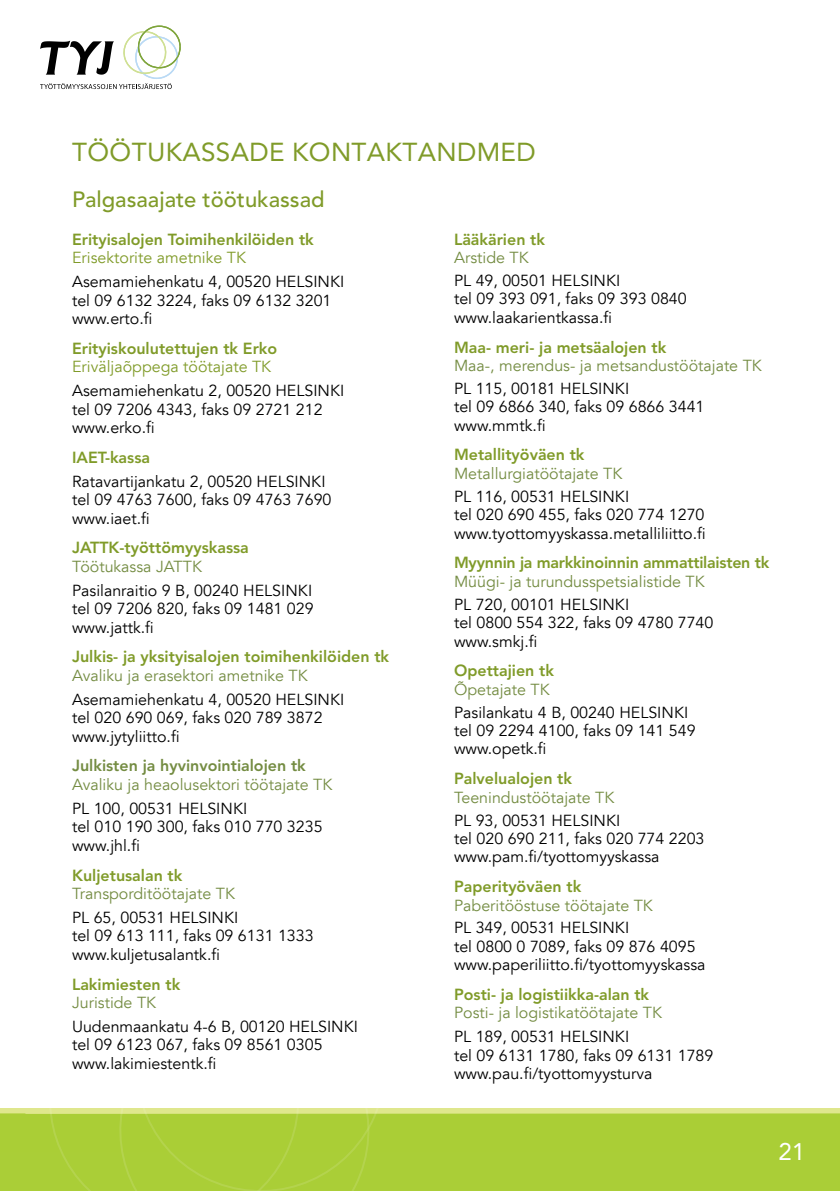
<style>
.page{position:relative;width:840px;height:1191px;background:#fff}
.page>*{position:absolute;margin:0;border:0;box-sizing:border-box;transform-origin:0 0}
.t1{font:26px "Avenir";letter-spacing:.015em;color:#809b29}
.t2{font:24px "Avenir LT Std";color:#fff}
.t3{font:500 22px "Avenir LT Std";color:#809b29}
.t4{font:16px/18.4px "Avenir LT Std";color:#000}
.t5{font:800 16px "Avenir LT Std";color:#809b29}
.t6{font:16px "Avenir LT Std";color:#748c42}
.t7{font:16px "Avenir LT Std";color:#809b29}
.t8{font:800 16px "Avenir LT Std";color:#748c42}
</style>
<div class="page">
<div style="left:0;top:1108px;width:839px;height:5px;background:#dfe78d"></div>
<div style="left:26px;top:1113px;width:813px;height:78px;background:#aace37"></div>
<svg style="left:49px;top:1108px;width:87px;height:83px;background:#aecf3d"></svg>
<svg style="left:136px;top:1108px;width:249px;height:83px;background:#aecf3d"></svg>
<svg style="left:40px;top:26px;width:141px;height:63px"></svg>
<div style="left:0;top:1113px;width:26px;height:78px;background:#aace36"></div>
<h1 class="t1" style="left:72px;top:137px;width:20px">TÖÖTUKA</h1>
<h1 class="t1" style="left:201px;top:137px;width:49px">SSADE</h1>
<h1 class="t1" style="left:292px;top:137px;width:78px">KONTAKTA</h1>
<h1 class="t1" style="left:436px;top:137px;width:41px">NDMED</h1>
<h3 class="t3" style="left:72px;top:186px;width:254px">Palgasaajate töötukassad</h3>
<p class="t5" style="left:72px;top:230px;width:243px">Erityisalojen Toimihenkilöiden tk</p>
<p class="t7" style="left:72px;top:248px;width:175px">Erisektorite ametnike TK</p>
<p class="t4" style="left:72px;top:273px;width:273px">Asemamiehenkatu 4, 00520 HELSINKI tel 09 6132 3224, faks 09 6132 3201 www.erto.fi</p>
<p class="t5" style="left:72px;top:339px;width:207px">Erityiskoulutettujen tk Erko</p>
<p class="t7" style="left:72px;top:357px;width:201px">Eriväljaõppega töötajate TK</p>
<p class="t4" style="left:72px;top:382px;width:273px">Asemamiehenkatu 2, 00520 HELSINKI tel 09 7206 4343, faks 09 2721 212 www.erko.fi</p>
<p class="t5" style="left:72px;top:448px;width:79px">IAET-kassa</p>
<p class="t4" style="left:72px;top:472px;width:261px">Ratavartijankatu 2, 00520 HELSINKI tel 09 4763 7600, faks 09 4763 7690 www.iaet.fi</p>
<p class="t5" style="left:72px;top:538px;width:178px">JATTK-työttömyyskassa</p>
<p class="t6" style="left:72px;top:557px;width:131px">Töötukassa JATTK</p>
<p class="t4" style="left:72px;top:581px;width:243px;text-align:justify">Pasilanraitio 9 B, 00240 HELSINKI tel 09 7206 820, faks 09 1481 029 www.jattk.fi</p>
<p class="t5" style="left:72px;top:647px;width:318px">Julkis- ja yksityisalojen toimihenkilöiden tk</p>
<p class="t6" style="left:72px;top:666px;width:237px">Avaliku ja erasektori ametnike TK</p>
<p class="t4" style="left:72px;top:690px;width:273px">Asemamiehenkatu 4, 00520 HELSINKI tel 020 690 069, faks 020 789 3872 www.jytyliitto.fi</p>
<p class="t8" style="left:72px;top:756px;width:235px">Julkisten ja hyvinvointialojen tk</p>
<p class="t6" style="left:72px;top:775px;width:262px">Avaliku ja heaolusektori töötajate TK</p>
<p class="t4" style="left:72px;top:799px;width:252px">PL 100, 00531 HELSINKI<br>tel 010 190 300, faks 010 770 3235 www.jhl.fi</p>
<p class="t5" style="left:72px;top:865px;width:112px">Kuljetusalan tk</p>
<p class="t6" style="left:72px;top:884px;width:164px">Transporditöötajate TK</p>
<p class="t4" style="left:72px;top:908px;width:243px">PL 65, 00531 HELSINKI<br>tel 09 613 111, faks 09 6131 1333 www.kuljetusalantk.fi</p>
<p class="t5" style="left:72px;top:974px;width:110px">Lakimiesten tk</p>
<p class="t6" style="left:72px;top:993px;width:86px">Juristide TK</p>
<p class="t4" style="left:72px;top:1017px;width:287px">Uudenmaankatu 4-6 B, 00120 HELSINKI tel 09 6123 067, faks 09 8561 0305 www.lakimiestentk.fi</p>
<p class="t5" style="left:454px;top:230px;width:92px">Lääkärien tk</p>
<p class="t6" style="left:454px;top:248px;width:76px">Arstide TK</p>
<p class="t4" style="left:454px;top:272px;width:234px">PL 49, 00501 HELSINKI<br>tel 09 393 091, faks 09 393 0840 www.laakarientkassa.fi</p>
<p class="t5" style="left:454px;top:337px;width:214px">Maa- meri- ja metsäalojen tk</p>
<p class="t6" style="left:454px;top:356px;width:309px">Maa-, merendus- ja metsandustöötajate TK</p>
<p class="t4" style="left:454px;top:379px;width:252px">PL 115, 00181 HELSINKI<br>tel 09 6866 340, faks 09 6866 3441 www.mmtk.fi</p>
<p class="t5" style="left:454px;top:445px;width:132px">Metallityöväen tk</p>
<p class="t6" style="left:454px;top:464px;width:170px">Metallurgiatöötajate TK</p>
<p class="t4" style="left:454px;top:487px;width:253px">PL 116, 00531 HELSINKI<br>tel 020 690 455, faks 020 774 1270 www.tyottomyyskassa.metalliliitto.fi</p>
<p class="t5" style="left:454px;top:553px;width:316px">Myynnin ja markkinoinnin ammattilaisten tk</p>
<p class="t6" style="left:454px;top:572px;width:252px">Müügi- ja turundusspetsialistide TK</p>
<p class="t4" style="left:454px;top:595px;width:261px">PL 720, 00101 HELSINKI<br>tel 0800 554 322, faks 09 4780 7740 www.smkj.fi</p>
<p class="t5" style="left:454px;top:661px;width:101px">Opettajien tk</p>
<p class="t6" style="left:454px;top:680px;width:97px">Õpetajate TK</p>
<p class="t4" style="left:454px;top:703px;width:243px">Pasilankatu 4 B, 00240 HELSINKI tel 09 2294 4100, faks 09 141 549 www.opetk.fi</p>
<p class="t5" style="left:454px;top:769px;width:119px">Palvelualojen tk</p>
<p class="t6" style="left:454px;top:788px;width:162px">Teenindustöötajate TK</p>
<p class="t4" style="left:454px;top:811px;width:252px">PL 93, 00531 HELSINKI<br>tel 020 690 211, faks 020 774 2203 www.pam.fi/tyottomyyskassa</p>
<p class="t5" style="left:454px;top:877px;width:129px">Paperityöväen tk</p>
<p class="t6" style="left:454px;top:895px;width:200px">Paberitööstuse töötajate TK</p>
<p class="t4" style="left:454px;top:919px;width:253px">PL 349, 00531 HELSINKI<br>tel 0800 0 7089, faks 09 876 4095 www.paperiliitto.fi/tyottomyyskassa</p>
<p class="t5" style="left:454px;top:985px;width:196px">Posti- ja logistiikka-alan tk</p>
<p class="t6" style="left:454px;top:1003px;width:209px">Posti- ja logistikatöötajate TK</p>
<p class="t4" style="left:454px;top:1028px;width:261px">PL 189, 00531 HELSINKI<br>tel 09 6131 1780, faks 09 6131 1789 www.pau.fi/tyottomyysturva</p>
<h2 class="t2" style="left:778px;top:1137px;width:28px">21</h2>
</div>
